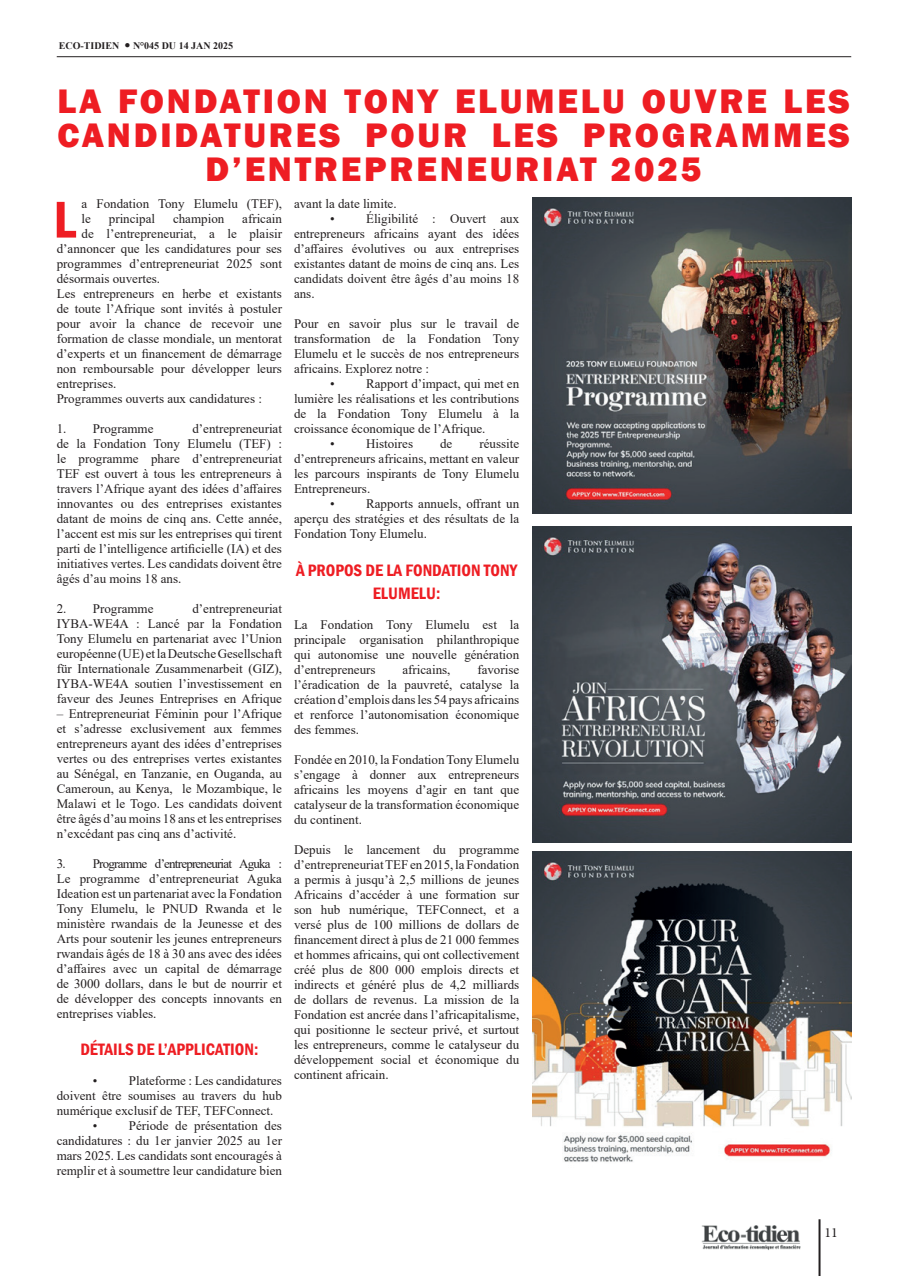
<style>
.page{position:relative;width:908px;height:1276px;background:#fff}
.page>*{position:absolute;margin:0;border:0;box-sizing:border-box;transform-origin:0 0}
.t1{font:600 condensed 53.5px "Franklin Gothic";color:#ee1d23}
.t2{font:800 35px/34px "Franklin Gothic";letter-spacing:.08em;color:#ee1d23;text-align:center}
.t3{font:600 condensed 17px/23px "Franklin Gothic";color:#ee1d23;text-align:center}
.t4{font:14px "Minion Pro";color:#231f20}
.t5{font:13px/15px "Times New Roman";color:#231f20;text-align:justify}
.t6{font:700 10px "Times New Roman";color:#231f20}
</style>
<div class="page">
<hr style="left:818px;top:1219px;width:2px;height:57px;background:#231f20">
<hr style="left:57px;top:56px;width:793px;height:1px;background:#231f20">
<img style="left:701px;top:1225px;width:100px;height:25px">
<img style="left:532px;top:197px;width:318px;height:316px">
<img style="left:532px;top:526px;width:318px;height:316px">
<img style="left:532px;top:851px;width:318px;height:311px">
<p class="t6" style="left:59px;top:39px;width:176px">ECO-TIDIEN ● N°045 DU 14 JAN 2025</p>
<h2 class="t2" style="left:57px;top:84px;width:793px">LA FONDATION TONY ELUMELU OUVRE LES<br>CANDIDATURES POUR LES PROGRAMMES<br>D’ENTREPRENEURIAT 2025</h2>
<h1 class="t1" style="left:53px;top:184px;width:24px">L</h1>
<p class="t5" style="left:81px;top:195px;width:202px">a Fondation Tony Elumelu (TEF), le</p>
<p class="t5" style="left:330px;top:195px;width:68px;text-indent:-36px">avant la date limite. •</p>
<p class="t5" style="left:294px;top:210px;width:227px;text-indent:72px">Éligibilité : Ouvert aux entrepreneurs africains ayant des idées d’affaires évolutives ou aux entreprises existantes datant de moins de cinq ans. Les candidats doivent être âgés d’au moins 18 ans.</p>
<p class="t5" style="left:294px;top:315px;width:227px">Pour en savoir plus sur le travail de</p>
<p class="t5" style="left:294px;top:330px;width:227px">transformation de la Fondation Tony</p>
<p class="t5" style="left:294px;top:345px;width:227px">Elumelu et le succès de nos entrepreneurs</p>
<p class="t5" style="left:294px;top:360px;width:137px">africains. Explorez notre :</p>
<p class="t5" style="left:330px;top:375px;width:6px">•</p>
<p class="t5" style="left:366px;top:375px;width:155px">Rapport d’impact, qui met en</p>
<p class="t5" style="left:294px;top:390px;width:227px">lumière les réalisations et les contributions</p>
<p class="t5" style="left:294px;top:405px;width:227px">de la Fondation Tony Elumelu à la</p>
<p class="t5" style="left:294px;top:420px;width:193px">croissance économique de l’Afrique.</p>
<p class="t5" style="left:330px;top:435px;width:6px">•</p>
<p class="t5" style="left:366px;top:435px;width:48px">Histoires</p>
<p class="t5" style="left:440px;top:435px;width:14px">de</p>
<p class="t5" style="left:479px;top:435px;width:41px">réussite</p>
<p class="t5" style="left:294px;top:450px;width:227px">d’entrepreneurs africains, mettant en valeur</p>
<p class="t5" style="left:294px;top:465px;width:227px">les parcours inspirants de Tony Elumelu</p>
<p class="t5" style="left:294px;top:480px;width:78px">Entrepreneurs.</p>
<p class="t5" style="left:330px;top:495px;width:6px">•</p>
<p class="t5" style="left:109px;top:210px;width:48px">principal</p>
<p class="t5" style="left:173px;top:210px;width:53px">champion</p>
<p class="t5" style="left:242px;top:210px;width:41px">africain</p>
<p class="t5" style="left:81px;top:225px;width:202px">de l’entrepreneuriat, a le plaisir</p>
<p class="t5" style="left:57px;top:240px;width:227px">d’annoncer que les candidatures pour ses</p>
<p class="t5" style="left:57px;top:255px;width:227px">programmes d’entrepreneuriat 2025 sont</p>
<p class="t5" style="left:57px;top:270px;width:105px">désormais ouvertes.</p>
<p class="t5" style="left:57px;top:285px;width:227px">Les entrepreneurs en herbe et existants</p>
<p class="t5" style="left:57px;top:300px;width:227px">de toute l’Afrique sont invités à postuler</p>
<p class="t5" style="left:57px;top:315px;width:227px">pour avoir la chance de recevoir une</p>
<p class="t5" style="left:57px;top:330px;width:227px">formation de classe mondiale, un mentorat</p>
<p class="t5" style="left:57px;top:345px;width:227px">d’experts et un financement de démarrage</p>
<p class="t5" style="left:57px;top:360px;width:227px">non remboursable pour développer leurs</p>
<p class="t5" style="left:57px;top:375px;width:61px">entreprises.</p>
<p class="t5" style="left:57px;top:390px;width:207px">Programmes ouverts aux candidatures :</p>
<p class="t5" style="left:57px;top:420px;width:98px">1. Programme</p>
<p class="t5" style="left:57px;top:420px;width:227px;text-indent:136px">d’entrepreneuriat de la Fondation Tony Elumelu (TEF) : le programme phare d’entrepreneuriat TEF est ouvert à tous les entrepreneurs à travers l’Afrique ayant des idées d’affaires innovantes ou des entreprises existantes datant de moins de cinq ans. Cette année, l’accent est mis sur les entreprises qui tirent parti de l’intelligence artificielle (IA) et des initiatives vertes. Les candidats doivent être âgés d’au moins 18 ans.</p>
<p class="t5" style="left:57px;top:600px;width:98px">2. Programme</p>
<p class="t5" style="left:294px;top:495px;width:227px;text-indent:72px">Rapports annuels, offrant un aperçu des stratégies et des résultats de la Fondation Tony Elumelu.</p>
<h3 class="t3" style="left:296px;top:558px;width:223px">À PROPOS DE LA FONDATION TONY<br>ELUMELU:</h3>
<p class="t5" style="left:294px;top:616px;width:227px">La Fondation Tony Elumelu est la principale organisation philanthropique qui autonomise une nouvelle génération d’entrepreneurs</p>
<p class="t5" style="left:57px;top:600px;width:227px;text-indent:136px">d’entrepreneuriat IYBA-WE4A : Lancé par la Fondation Tony Elumelu en partenariat avec l’Union européenne (UE) et la Deutsche Gesellschaft für Internationale Zusammenarbeit (GIZ), IYBA-WE4A soutien l’investissement en faveur des Jeunes Entreprises en Afrique</p>
<p class="t5" style="left:57px;top:705px;width:227px">– Entrepreneuriat Féminin pour l’Afrique et s’adresse exclusivement aux femmes entrepreneurs ayant des idées d’entreprises vertes ou des entreprises vertes existantes au Sénégal, en Tanzanie, en Ouganda, au Cameroun, au Kenya, le Mozambique, le Malawi et le Togo. Les candidats doivent être âgés d’au moins 18 ans et les entreprises n’excédant pas cinq ans d’activité.</p>
<p class="t5" style="left:57px;top:855px;width:227px">3. Programme d’entrepreneuriat Aguka :<br>Le programme d’entrepreneuriat Aguka Ideation est un partenariat avec la Fondation Tony Elumelu, le PNUD Rwanda et le ministère rwandais de la Jeunesse et des Arts pour soutenir les jeunes entrepreneurs rwandais âgés de 18 à 30 ans avec des idées d’affaires avec un capital de démarrage de 3000 dollars, dans le but de nourrir et de développer des concepts innovants en entreprises viables.</p>
<h3 class="t3" style="left:80px;top:1037px;width:179px">DÉTAILS DE L’APPLICATION:</h3>
<p class="t5" style="left:93px;top:1072px;width:6px">•</p>
<p class="t5" style="left:129px;top:1072px;width:155px">Plateforme : Les candidatures</p>
<p class="t5" style="left:57px;top:1087px;width:227px">doivent être soumises au travers du hub</p>
<p class="t5" style="left:57px;top:1102px;width:218px">numérique exclusif de TEF, TEFConnect.</p>
<p class="t5" style="left:93px;top:1117px;width:6px">•</p>
<p class="t5" style="left:294px;top:661px;width:227px;text-indent:183px">favorise l’éradication de la pauvreté, catalyse la création d’emplois dans les 54 pays africains et renforce l’autonomisation économique des femmes.</p>
<p class="t5" style="left:294px;top:751px;width:227px">Fondée en 2010, la Fondation Tony Elumelu s’engage à donner aux entrepreneurs africains les moyens d’agir en tant que catalyseur de la transformation économique du continent.</p>
<p class="t5" style="left:294px;top:841px;width:227px">Depuis le lancement du programme d’entrepreneuriat TEF en 2015, la Fondation a permis à jusqu’à 2,5 millions de jeunes Africains d’accéder à une formation sur son hub numérique, TEFConnect, et a versé plus de 100 millions de dollars de financement direct à plus de 21 000 femmes et hommes africains, qui ont collectivement créé plus de 800 000 emplois directs et indirects et généré plus de 4,2 milliards de dollars de revenus. La mission de la Fondation est ancrée dans l’africapitalisme, qui positionne le secteur privé, et surtout les entrepreneurs, comme le catalyseur du développement social et économique du continent africain.</p>
<p class="t5" style="left:402px;top:661px;width:50px">africains,</p>
<p class="t5" style="left:57px;top:1117px;width:227px;text-indent:72px">Période de présentation des candidatures : du 1er janvier 2025 au 1er mars 2025. Les candidats sont encouragés à remplir et à soumettre leur candidature bien</p>
<p class="t4" style="left:824px;top:1222px;width:15px">11</p>
</div>
